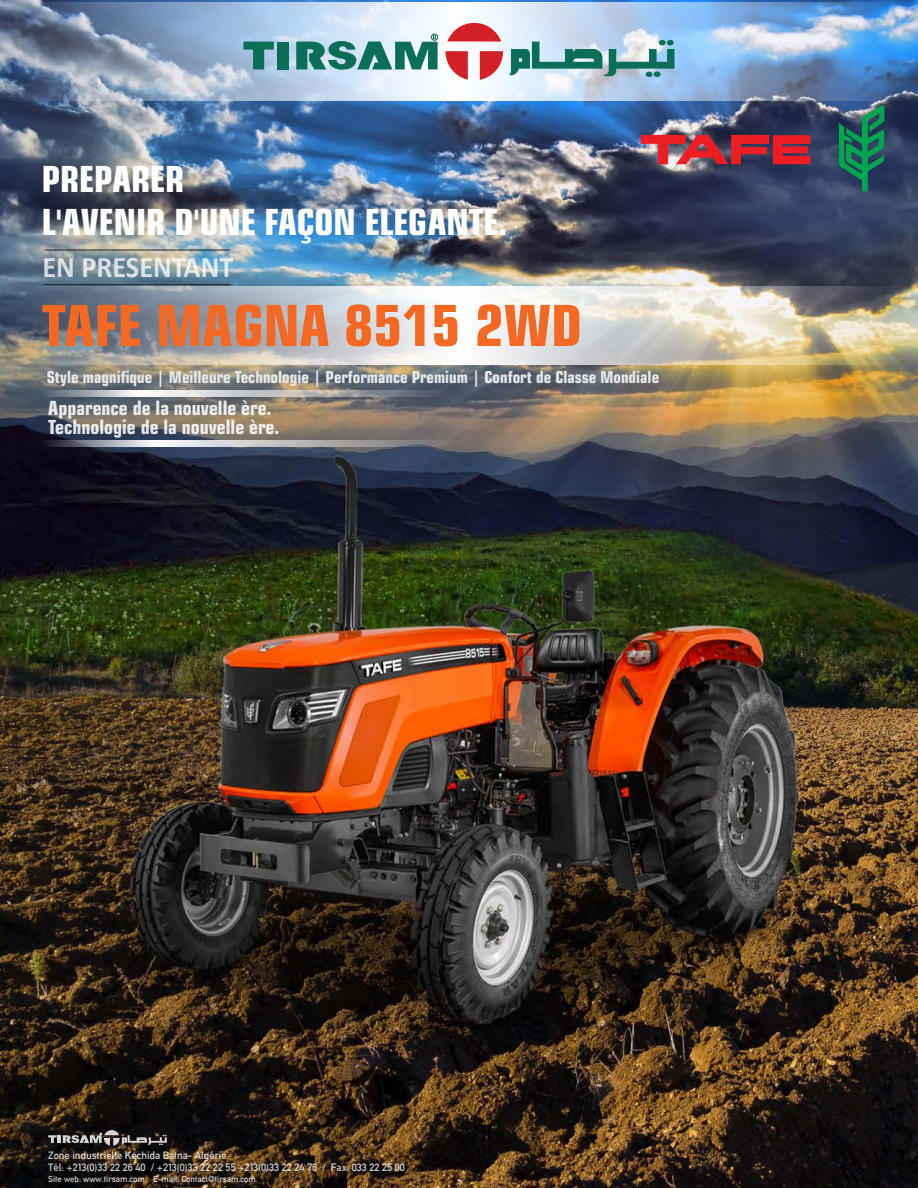
<style>
.page{position:relative;width:918px;height:1188px;background:#fff}
.page>*{position:absolute;margin:0;border:0;box-sizing:border-box;transform-origin:0 0}
.t1{font:700 condensed 56.7px "Square 721 BT";color:#f36924}
.t2{font:700 condensed 36px/43.2px "Square 721 BT";color:#fff}
.t3{font:700 30px "Calibri";color:rgb(255 255 255/.76);scale:.94 1}
.t4{font:700 condensed 19.5px/19.5px "Square 721 BT";color:rgb(255 255 255/.87)}
.t5{font:700 condensed 16.5px "Square 721 BT";color:#e6e7e9}
.t6{font:10.5px/12.6px "Alte DIN1451 Mittelschrift";color:#fff}
.t7{font:8.7px "Alte DIN1451 Mittelschrift";color:#fff}
</style>
<div class="page">
<img style="left:0;top:0;width:918px;height:1188px">
<img style="left:459px;top:3px;width:452px;height:97px">
<svg style="left:7px;top:3px;width:452px;height:97px;background:#a1b4cb"></svg>
<svg style="left:509px;top:40px;width:166px;height:37px;background:#86b4b6"></svg>
<svg style="left:447px;top:23px;width:54px;height:19px"></svg>
<svg style="left:445px;top:51px;width:58px;height:29px"></svg>
<svg style="left:243px;top:42px;width:31px;height:27px"></svg>
<div style="left:278px;top:42px;width:11px;height:27px;background:#0c6e59"></div>
<svg style="left:296px;top:35px;width:142px;height:35px;background:#67a5a0"></svg>
<div style="left:431px;top:34px;width:7px;height:7px;border:1px solid #0c6e59;border-radius:50%"></div>
<svg style="left:641px;top:135px;width:169px;height:29px;background:#b13642"></svg>
<svg style="left:839px;top:104px;width:45px;height:87px;background:#206f5e"></svg>
<img style="left:459px;top:287px;width:452px;height:77px">
<svg style="left:7px;top:287px;width:452px;height:77px;background:#a6adb4"></svg>
<svg style="left:43px;top:441px;width:416px;height:5px;background:#a9a9ac"></svg>
<svg style="left:43px;top:391px;width:416px;height:5px;background:#acafb2"></svg>
<hr style="left:44px;top:250px;width:186px;height:1px;background:#231f20">
<hr style="left:44px;top:284px;width:186px;height:1px;background:#231f20">
<svg style="left:48px;top:1130px;width:119px;height:16px;background:#504d4b"></svg>
<h2 class="t2" style="left:42px;top:157px;width:467px">PREPARER<br>L'AVENIR D'UNE FAÇON ELEGANTE.</h2>
<h3 class="t3" style="left:43px;top:246px;width:205px">EN PRESENTANT</h3>
<h1 class="t1" style="left:42px;top:291px;width:541px">TAFE MAGNA 8515 2WD</h1>
<h3 class="t5" style="left:47px;top:367px;width:614px">Style magnifique | Meilleure Technologie | Performance Premium | Confort de Classe Mondiale</h3>
<h3 class="t4" style="left:48px;top:398px;width:233px">Apparence de la nouvelle ère.<br>Technologie de la nouvelle ère.</h3>
<p class="t6" style="left:48px;top:1148px;width:358px">Zone industrielle Kechida Batna- Algérie<br>Tél: +213(0)33 22 26 40 / +213(0)33 22 22 55 +213(0)33 22 24 76 / Fax: 033 22 25 00</p>
<p class="t7" style="left:48px;top:1173px;width:209px">Site web: www.tirsam.com E-mail: Contact@tirsam.com</p>
</div>
